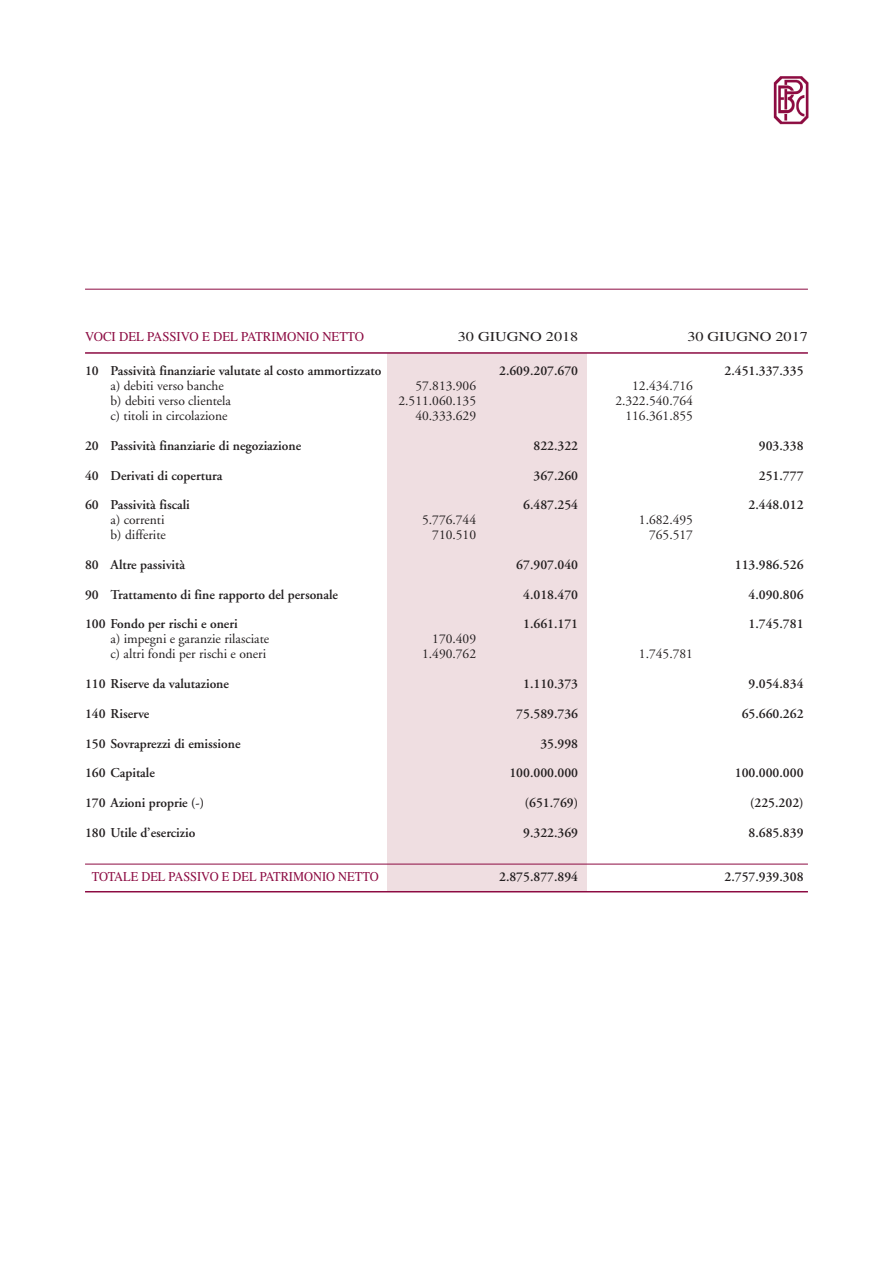
<style>
.page{position:relative;width:893px;height:1263px;background:#fff}
.page>*{position:absolute;margin:0;border:0;box-sizing:border-box;transform-origin:0 0}
.t1{font:600 13.5px "Adobe Garamond";color:#231f20}
.t2{font:13.5px "Adobe Garamond";color:#231f20}
.t3{font:13.5px "Times";color:#8c0b42;scale:.92 1}
.t4{font:13.5px "Times";color:#8c0b42;scale:.95 1}
.t5{font:13.5px "Times";color:#231f20;scale:1.2 1}
</style>
<div class="page">
<div style="left:387px;top:353px;width:200px;height:538px;background:#efdee1"></div>
<hr style="left:85px;top:289px;width:723px;height:1px;background:#8c0b42">
<hr style="left:85px;top:864px;width:723px;height:1px;background:#8c0b42">
<hr style="left:85px;top:352px;width:723px;height:2px;background:#8c0b42">
<hr style="left:85px;top:891px;width:723px;height:1px;background:#8c0b42">
<img style="left:773px;top:76px;width:36px;height:49px">
<p class="t4" style="left:85px;top:332px;width:295px">VOCI DEL PASSIVO E DEL PATRIMONIO NETTO</p>
<p class="t5" style="left:458px;top:332px;width:102px">30 GIUGNO 2018</p>
<p class="t5" style="left:687px;top:332px;width:102px">30 GIUGNO 2017</p>
<p class="t1" style="left:85px;top:366px;width:298px">10 Passività finanziarie valutate al costo ammortizzato</p>
<p class="t1" style="left:499px;top:366px;width:81px">2.609.207.670</p>
<p class="t1" style="left:724px;top:366px;width:81px">2.451.337.335</p>
<p class="t2" style="left:111px;top:381px;width:115px">a) debiti verso banche</p>
<p class="t2" style="left:415px;top:381px;width:62px">57.813.906</p>
<p class="t2" style="left:632px;top:381px;width:62px">12.434.716</p>
<p class="t2" style="left:111px;top:396px;width:122px">b) debiti verso clientela</p>
<p class="t2" style="left:398px;top:396px;width:79px">2.511.060.135</p>
<p class="t2" style="left:615px;top:396px;width:79px">2.322.540.764</p>
<p class="t2" style="left:111px;top:410px;width:118px">c) titoli in circolazione</p>
<p class="t2" style="left:415px;top:410px;width:62px">40.333.629</p>
<p class="t2" style="left:625px;top:410px;width:69px">116.361.855</p>
<p class="t1" style="left:85px;top:440px;width:218px">20 Passività finanziarie di negoziazione</p>
<p class="t1" style="left:533px;top:440px;width:46px">822.322</p>
<p class="t1" style="left:759px;top:440px;width:46px">903.338</p>
<p class="t1" style="left:85px;top:470px;width:139px">40 Derivati di copertura</p>
<p class="t1" style="left:533px;top:470px;width:46px">367.260</p>
<p class="t1" style="left:759px;top:470px;width:46px">251.777</p>
<p class="t1" style="left:85px;top:500px;width:106px">60 Passività fiscali</p>
<p class="t1" style="left:523px;top:500px;width:56px">6.487.254</p>
<p class="t1" style="left:748px;top:500px;width:56px">2.448.012</p>
<p class="t2" style="left:111px;top:515px;width:55px">a) correnti</p>
<p class="t2" style="left:422px;top:515px;width:55px">5.776.744</p>
<p class="t2" style="left:639px;top:515px;width:55px">1.682.495</p>
<p class="t2" style="left:111px;top:529px;width:57px">b) differite</p>
<p class="t2" style="left:432px;top:529px;width:45px">710.510</p>
<p class="t2" style="left:649px;top:529px;width:45px">765.517</p>
<p class="t1" style="left:85px;top:559px;width:102px">80 Altre passività</p>
<p class="t1" style="left:516px;top:559px;width:63px">67.907.040</p>
<p class="t1" style="left:735px;top:559px;width:70px">113.986.526</p>
<p class="t1" style="left:85px;top:589px;width:255px">90 Trattamento di fine rapporto del personale</p>
<p class="t1" style="left:523px;top:589px;width:56px">4.018.470</p>
<p class="t1" style="left:748px;top:589px;width:56px">4.090.806</p>
<p class="t1" style="left:85px;top:619px;width:154px">100 Fondo per rischi e oneri</p>
<p class="t1" style="left:523px;top:619px;width:56px">1.661.171</p>
<p class="t1" style="left:748px;top:619px;width:56px">1.745.781</p>
<p class="t2" style="left:111px;top:634px;width:160px">a) impegni e garanzie rilasciate</p>
<p class="t2" style="left:432px;top:634px;width:45px">170.409</p>
<p class="t2" style="left:111px;top:648px;width:157px">c) altri fondi per rischi e oneri</p>
<p class="t2" style="left:422px;top:648px;width:55px">1.490.762</p>
<p class="t2" style="left:639px;top:648px;width:55px">1.745.781</p>
<p class="t1" style="left:85px;top:678px;width:145px">110 Riserve da valutazione</p>
<p class="t1" style="left:523px;top:678px;width:56px">1.110.373</p>
<p class="t1" style="left:748px;top:678px;width:56px">9.054.834</p>
<p class="t1" style="left:85px;top:708px;width:66px">140 Riserve</p>
<p class="t1" style="left:516px;top:708px;width:63px">75.589.736</p>
<p class="t1" style="left:742px;top:708px;width:63px">65.660.262</p>
<p class="t1" style="left:85px;top:738px;width:157px">150 Sovraprezzi di emissione</p>
<p class="t1" style="left:540px;top:738px;width:39px">35.998</p>
<p class="t1" style="left:85px;top:768px;width:71px">160 Capitale</p>
<p class="t1" style="left:509px;top:768px;width:70px">100.000.000</p>
<p class="t1" style="left:735px;top:768px;width:70px">100.000.000</p>
<p class="t1" style="left:85px;top:797px;width:121px">170 Azioni proprie (-)</p>
<p class="t1" style="left:525px;top:797px;width:55px">(651.769)</p>
<p class="t1" style="left:750px;top:797px;width:55px">(225.202)</p>
<p class="t1" style="left:85px;top:827px;width:112px">180 Utile d’esercizio</p>
<p class="t1" style="left:523px;top:827px;width:56px">9.322.369</p>
<p class="t1" style="left:748px;top:827px;width:56px">8.685.839</p>
<p class="t3" style="left:92px;top:872px;width:313px">TOTALE DEL PASSIVO E DEL PATRIMONIO NETTO</p>
<p class="t1" style="left:499px;top:872px;width:81px">2.875.877.894</p>
<p class="t1" style="left:724px;top:872px;width:81px">2.757.939.308</p>
</div>
